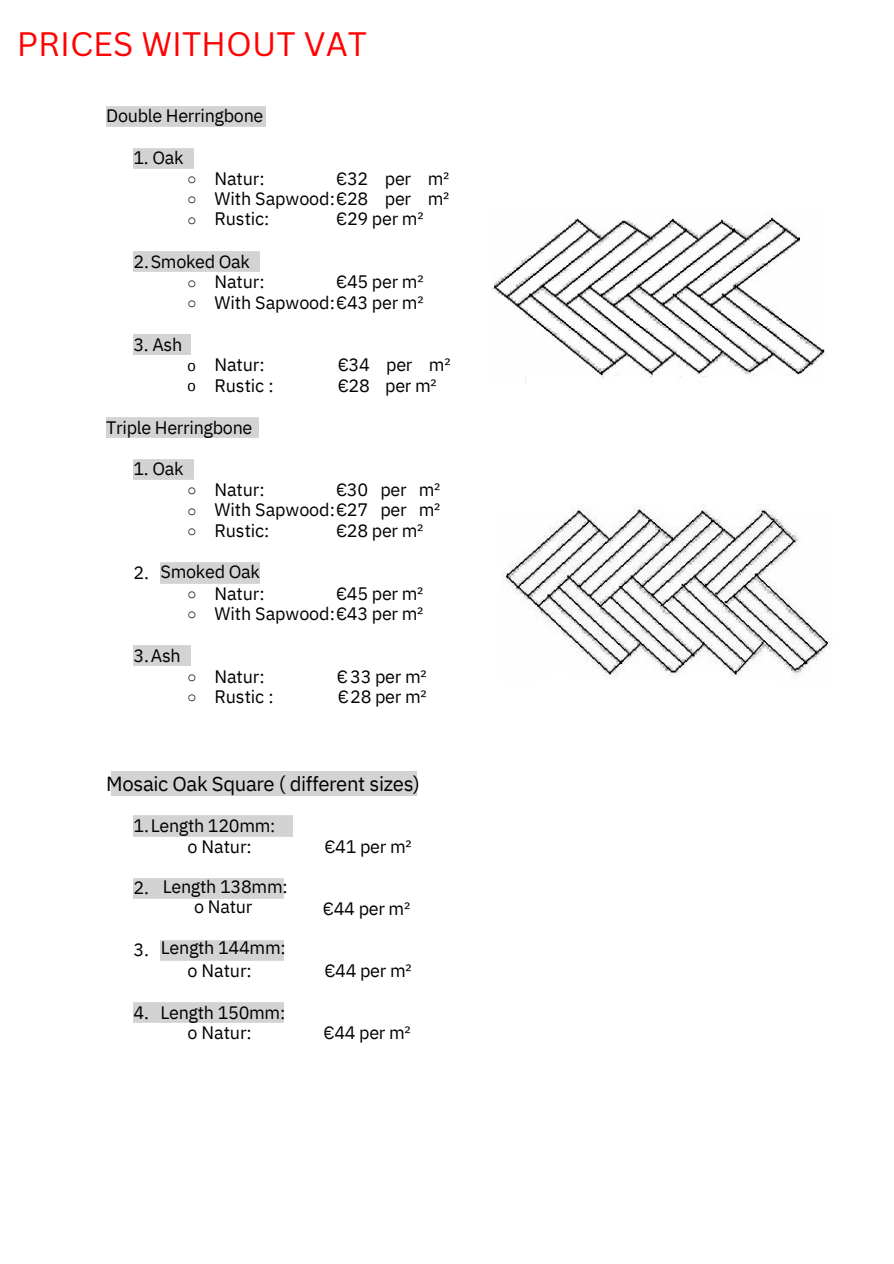
<style>
.page{position:relative;width:894px;height:1264px;background:#fff}
.page>*{position:absolute;margin:0;border:0;box-sizing:border-box;transform-origin:0 0}
.t1{font:33px "Canva Sans";color:#ff0202}
.t2{font:20.4px "IBM Plex Sans";letter-spacing:-.02em;color:#000}
.t3{font:18px/20.2px "IBM Plex Sans";letter-spacing:-.015em;color:#000}
.t4{font:15px/20.2px "Courier New";color:#000}
.t5{font:15px/20.2px "Arimo";color:#000}
</style>
<div class="page">
<img style="left:492px;top:217px;width:333px;height:162px">
<img style="left:503px;top:504px;width:328px;height:175px">
<p class="t1" style="left:17px;top:20px;width:352px">PRICES WITHOUT VAT</p>
<p class="t3" style="left:106px;top:105px;width:159px">Double Herringbone</p>
<p class="t3" style="left:133px;top:147px;width:52px">1. Oak</p>
<h3 class="t4" style="left:187px;top:169px;width:10px;text-align:justify">o o o</h3>
<h3 class="t3" style="left:336px;top:168px;width:115px">€32 per m²</h3>
<h3 class="t3" style="left:214px;top:188px;width:236px">With Sapwood:€28 per m²</h3>
<h3 class="t3" style="left:336px;top:208px;width:89px">€29 per m²</h3>
<h3 class="t3" style="left:214px;top:168px;width:52px">Natur:</h3>
<h3 class="t3" style="left:214px;top:208px;width:57px">Rustic:</h3>
<h3 class="t3" style="left:133px;top:251px;width:118px">2.Smoked Oak</h3>
<h3 class="t4" style="left:187px;top:272px;width:10px">o o</h3>
<h3 class="t3" style="left:133px;top:334px;width:50px">3. Ash</h3>
<h3 class="t5" style="left:187px;top:355px;width:10px">o o</h3>
<h3 class="t3" style="left:214px;top:271px;width:211px;text-align:right">€45 per m²<br>With Sapwood:€43 per m²</h3>
<h3 class="t3" style="left:214px;top:271px;width:52px">Natur:</h3>
<p class="t3" style="left:214px;top:354px;width:61px">Natur:<br>Rustic :</p>
<p class="t3" style="left:337px;top:354px;width:114px">€34 per m² €28 per m²</p>
<h3 class="t3" style="left:106px;top:416px;width:148px">Triple Herringbone</h3>
<p class="t3" style="left:133px;top:458px;width:52px">1. Oak</p>
<h3 class="t3" style="left:133px;top:562px;width:17px">2.</h3>
<p class="t4" style="left:187px;top:480px;width:10px;text-align:justify">o o o</p>
<h3 class="t3" style="left:336px;top:479px;width:106px">€30 per m²</h3>
<h3 class="t3" style="left:214px;top:499px;width:227px">With Sapwood:€27 per m²</h3>
<h3 class="t3" style="left:336px;top:519px;width:89px">€28 per m²</h3>
<h3 class="t3" style="left:214px;top:479px;width:52px">Natur:</h3>
<h3 class="t3" style="left:214px;top:520px;width:57px">Rustic:</h3>
<p class="t3" style="left:161px;top:561px;width:101px">Smoked Oak</p>
<h3 class="t4" style="left:187px;top:584px;width:10px">o o</h3>
<h3 class="t3" style="left:214px;top:583px;width:210px;text-align:right">€45 per m²<br>With Sapwood:€43 per m²</h3>
<p class="t3" style="left:214px;top:583px;width:52px">Natur:</p>
<p class="t3" style="left:133px;top:645px;width:49px">3.Ash</p>
<h3 class="t4" style="left:187px;top:666px;width:10px">o o</h3>
<h3 class="t3" style="left:214px;top:665px;width:61px">Natur:<br>Rustic :</h3>
<h3 class="t3" style="left:337px;top:665px;width:91px">€33 per m²</h3>
<h3 class="t3" style="left:337px;top:686px;width:90px">€28 per m²</h3>
<p class="t2" style="left:106px;top:770px;width:315px">Mosaic Oak Square ( different sizes)</p>
<h3 class="t3" style="left:133px;top:815px;width:144px">1.Length 120mm:</h3>
<p class="t3" style="left:187px;top:836px;width:66px">o Natur:</p>
<h3 class="t3" style="left:324px;top:835px;width:89px">€41 per m²</h3>
<p class="t3" style="left:163px;top:876px;width:126px;text-align:center">Length 138mm: o Natur</p>
<h3 class="t3" style="left:161px;top:937px;width:126px">Length 144mm:</h3>
<h3 class="t3" style="left:133px;top:877px;width:17px">2.</h3>
<h3 class="t3" style="left:323px;top:898px;width:89px">€44 per m²</h3>
<h3 class="t3" style="left:133px;top:939px;width:17px">3.</h3>
<p class="t3" style="left:133px;top:1001px;width:17px">4.</p>
<p class="t3" style="left:187px;top:960px;width:66px">o Natur:</p>
<p class="t3" style="left:324px;top:960px;width:89px">€44 per m²</p>
<p class="t3" style="left:160px;top:1001px;width:126px">Length 150mm:</p>
<h3 class="t3" style="left:187px;top:1022px;width:66px">o Natur:</h3>
<h3 class="t3" style="left:323px;top:1022px;width:89px">€44 per m²</h3>
</div>
